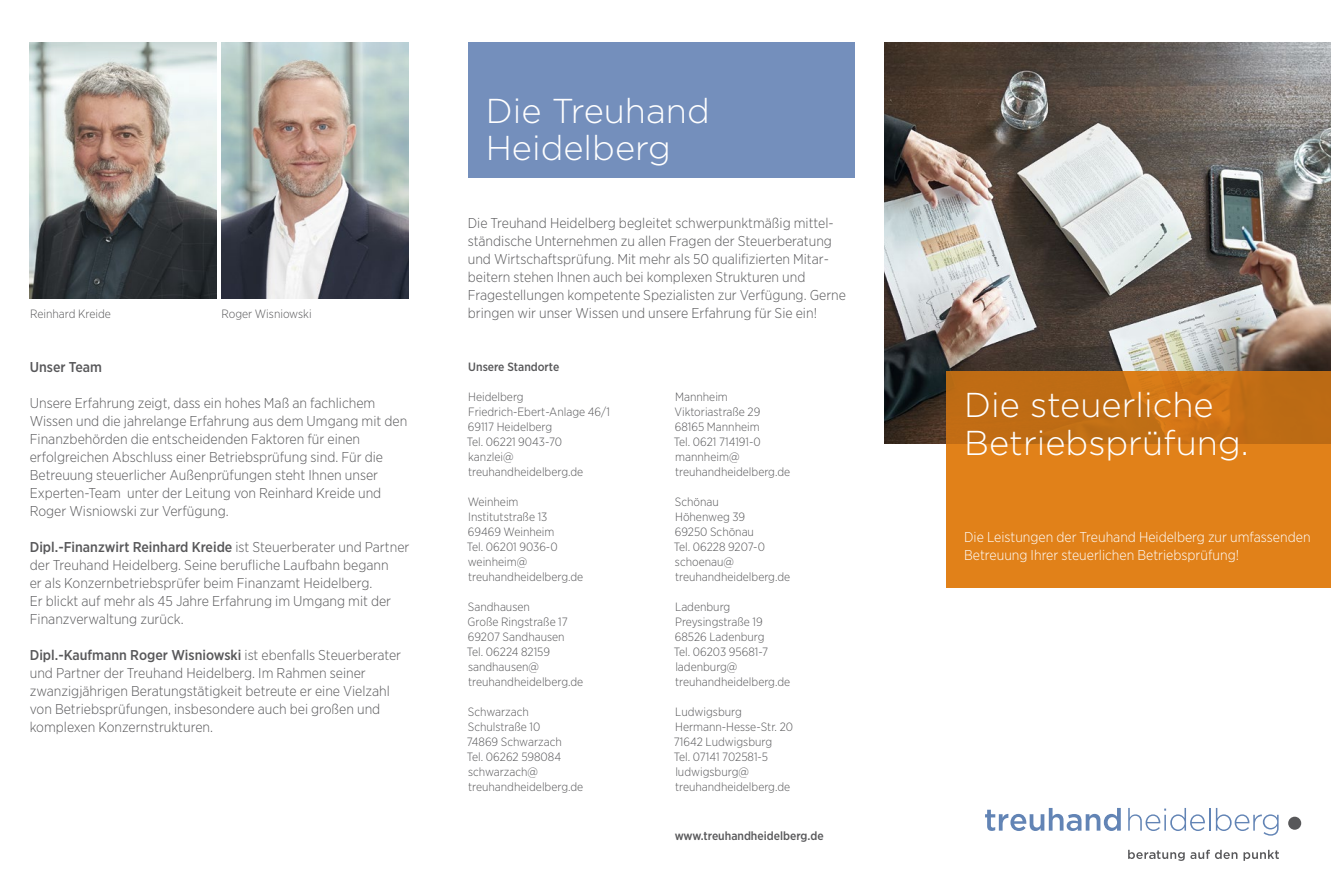
<style>
.page{position:relative;width:1331px;height:893px;background:#fff}
.page>*{position:absolute;margin:0;border:0;box-sizing:border-box;transform-origin:0 0}
.t1{font:300 34.5px/37.5px "Gotham";color:#fff}
.t2{font:300 14.25px/18px "Gotham Narrow";color:#58585a}
.t3{font:300 14.25px/18px "Gotham Narrow";color:#fff}
.t4{font:500 14.25px "Gotham Narrow";color:#58585a}
.t5{font:300 12px/15px "Gotham Narrow";color:#58585a}
.t6{font:500 12px "Gotham Narrow";color:#58585a}
.s1{font-weight:500}
</style>
<div class="page">
<img style="left:884px;top:43px;width:447px;height:401px">
<svg style="left:946px;top:372px;width:385px;height:216px;background:#d67a17"></svg>
<svg style="left:1128px;top:850px;width:109px;height:11px"></svg>
<svg style="left:1243px;top:850px;width:36px;height:11px"></svg>
<div style="left:1288px;top:817px;width:13px;height:13px;background:#58585a;border-radius:50%"></div>
<svg style="left:985px;top:808px;width:136px;height:23px"></svg>
<svg style="left:1128px;top:808px;width:82px;height:23px"></svg>
<svg style="left:1216px;top:808px;width:62px;height:28px"></svg>
<div style="left:468px;top:43px;width:387px;height:135px;background:#748fbc"></div>
<img style="left:221px;top:43px;width:187px;height:256px">
<img style="left:30px;top:73px;width:187px;height:226px">
<svg style="left:30px;top:43px;width:187px;height:30px;background:#ced8d6"></svg>
<p class="t5" style="left:30px;top:306px;width:82px">Reinhard Kreide</p>
<p class="t5" style="left:222px;top:306px;width:92px">Roger Wisniowski</p>
<p class="t4" style="left:30px;top:358px;width:74px">Unser Team</p>
<p class="t2" style="left:30px;top:393px;width:379px">Unsere Erfahrung zeigt, dass ein hohes Maß an fachlichem Wissen und die jahrelange Erfahrung aus dem Umgang mit den Finanzbehörden die entscheidenden Faktoren für einen erfolgreichen Abschluss einer Betriebsprüfung sind. Für die Betreuung steuerlicher Außenprüfungen steht Ihnen unser Experten-Team unter der Leitung von Reinhard Kreide und Roger Wisniowski zur Verfügung.</p>
<p class="t2" style="left:30px;top:537px;width:381px"><span class="s1">Dipl.-Finanzwirt Reinhard Kreide</span> ist Steuerberater und Partner der Treuhand Heidelberg. Seine berufliche Laufbahn begann<br>er als Konzernbetriebsprüfer beim Finanzamt Heidelberg.<br>Er blickt auf mehr als 45 Jahre Erfahrung im Umgang mit der Finanzverwaltung zurück.</p>
<p class="t2" style="left:30px;top:645px;width:373px"><span class="s1">Dipl.-Kaufmann Roger Wisniowski</span> ist ebenfalls Steuerberater und Partner der Treuhand Heidelberg. Im Rahmen seiner zwanzigjährigen Beratungstätigkeit betreute er eine Vielzahl von Betriebsprüfungen, insbesondere auch bei großen und komplexen Konzernstrukturen.</p>
<h1 class="t1" style="left:486px;top:91px;width:226px">Die Treuhand<br>Heidelberg</h1>
<p class="t2" style="left:468px;top:213px;width:380px">Die Treuhand Heidelberg begleitet schwerpunktmäßig mittel&shy;ständische Unternehmen zu allen Fragen der Steuerberatung und Wirtschaftsprüfung. Mit mehr als 50 qualifizierten Mitar&shy;beitern stehen Ihnen auch bei komplexen Strukturen und Fragestellungen kompetente Spezialisten zur Verfügung. Gerne bringen wir unser Wissen und unsere Erfahrung für Sie ein!</p>
<p class="t6" style="left:468px;top:359px;width:93px">Unsere Standorte</p>
<p class="t5" style="left:467px;top:389px;width:144px">Heidelberg<br>Friedrich-Ebert-Anlage 46/1<br>69117 Heidelberg<br>Tel. 06221 9043-70 kanzlei@ treuhandheidelberg.de</p>
<p class="t5" style="left:467px;top:494px;width:118px">Weinheim<br>Institutstraße 13<br>69469 Weinheim<br>Tel. 06201 9036-0 weinheim@ treuhandheidelberg.de</p>
<p class="t5" style="left:467px;top:599px;width:118px">Sandhausen<br>Große Ringstraße 17<br>69207 Sandhausen<br>Tel. 06224 82159 sandhausen@ treuhandheidelberg.de</p>
<p class="t5" style="left:467px;top:704px;width:118px">Schwarzach<br>Schulstraße 10<br>74869 Schwarzach<br>Tel. 06262 598084 schwarzach@ treuhandheidelberg.de</p>
<p class="t5" style="left:674px;top:389px;width:118px">Mannheim<br>Viktoriastraße 29<br>68165 Mannheim<br>Tel. 0621 714191-0 mannheim@ treuhandheidelberg.de</p>
<p class="t5" style="left:674px;top:494px;width:118px">Schönau<br>Höhenweg 39<br>69250 Schönau<br>Tel. 06228 9207-0 schoenau@ treuhandheidelberg.de</p>
<p class="t5" style="left:674px;top:599px;width:118px">Ladenburg<br>Preysingstraße 19<br>68526 Ladenburg<br>Tel. 06203 95681-7 ladenburg@ treuhandheidelberg.de</p>
<p class="t5" style="left:674px;top:704px;width:121px">Ludwigsburg<br>Hermann-Hesse-Str. 20<br>71642 Ludwigsburg<br>Tel. 07141 702581-5 ludwigsburg@ treuhandheidelberg.de</p>
<p class="t6" style="left:675px;top:828px;width:150px">www.treuhandheidelberg.de</p>
<h1 class="t1" style="left:964px;top:385px;width:286px">Die steuerliche<br>Betriebsprüfung.</h1>
<p class="t3" style="left:964px;top:528px;width:348px">Die Leistungen der Treuhand Heidelberg zur umfassenden<br>Betreuung Ihrer steuerlichen Betriebsprüfung!</p>
</div>
